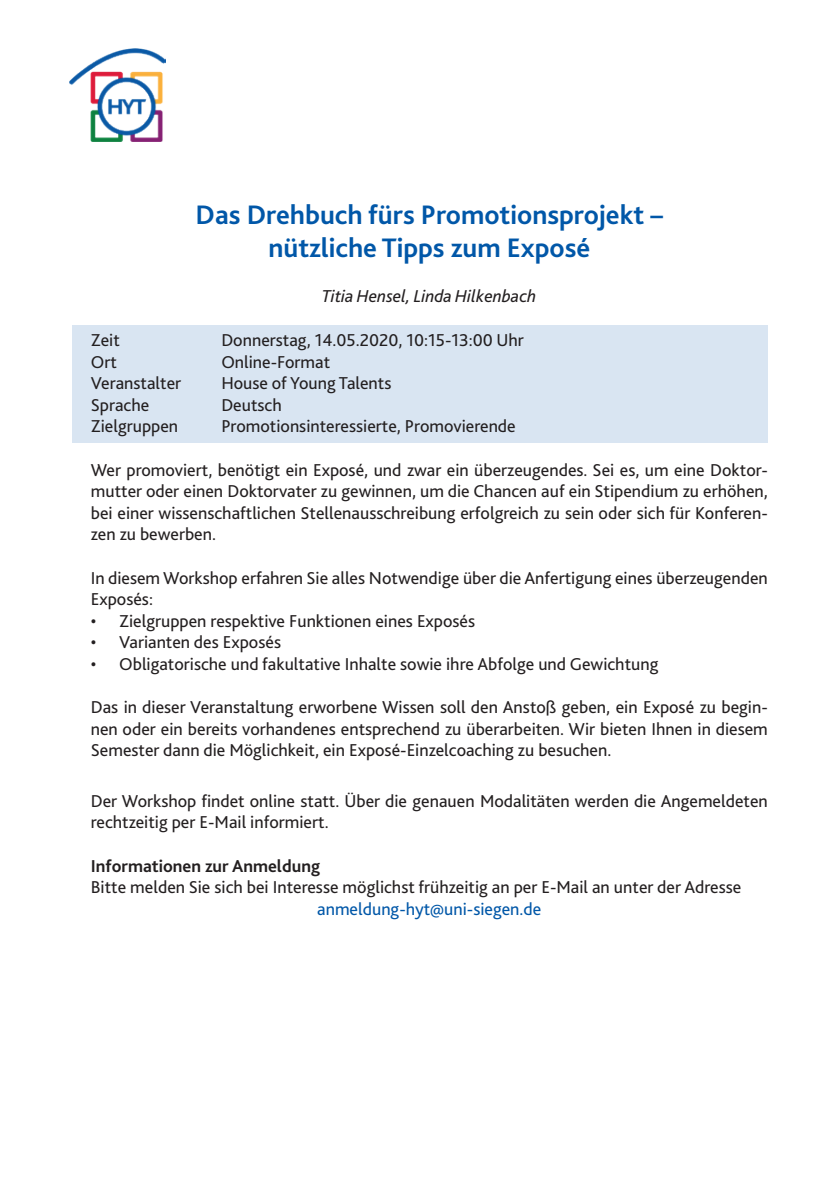
<style>
.page{position:relative;width:840px;height:1191px;background:#fff}
.page>*{position:absolute;margin:0;border:0;box-sizing:border-box;transform-origin:0 0}
.t1{font:700 28px/33.6px "Bliss 2";color:#0157a8;text-align:center}
.t2{font:18px/21.6px "Bliss 2";color:#231f20;text-align:justify}
.t3{font:italic 18px "Bliss 2";color:#231f20}
.t4{font:18px "Bliss 2";color:#0157a8}
.t5{font:700 18px "Bliss 2";color:#231f20}
</style>
<div class="page">
<img style="left:69px;top:48px;width:96px;height:94px">
<div style="left:72px;top:325px;width:695px;height:117px;background:#d9e5f2"></div>
<h1 class="t1" style="left:195px;top:197px;width:468px">Das Drehbuch fürs Promotionsprojekt – nützliche Tipps zum Exposé</h1>
<p class="t3" style="left:322px;top:284px;width:215px">Titia Hensel, Linda Hilkenbach</p>
<p class="t2" style="left:91px;top:329px;width:31px">Zeit</p>
<p class="t2" style="left:221px;top:329px;width:304px">Donnerstag, 14.05.2020, 10:15-13:00 Uhr</p>
<p class="t2" style="left:91px;top:350px;width:28px">Ort</p>
<p class="t2" style="left:221px;top:350px;width:110px">Online-Format</p>
<p class="t2" style="left:91px;top:372px;width:92px">Veranstalter</p>
<p class="t2" style="left:221px;top:372px;width:171px">House of Young Talents</p>
<p class="t2" style="left:91px;top:393px;width:60px">Sprache</p>
<p class="t2" style="left:221px;top:393px;width:62px">Deutsch</p>
<p class="t2" style="left:91px;top:415px;width:89px">Zielgruppen</p>
<p class="t2" style="left:221px;top:415px;width:296px">Promotionsinteressierte, Promovierende</p>
<p class="t2" style="left:91px;top:458px;width:678px">Wer promoviert, benötigt ein Exposé, und zwar ein überzeugendes. Sei es, um eine Doktor&shy;mutter oder einen Doktorvater zu gewinnen, um die Chancen auf ein Stipendium zu erhöhen, bei einer wissenschaftlichen Stellenausschreibung erfolgreich zu sein oder sich für Konferen&shy;zen zu bewerben.</p>
<p class="t2" style="left:91px;top:566px;width:678px">In diesem Workshop erfahren Sie alles Notwendige über die Anfertigung eines überzeugenden<br>Exposés:</p>
<p class="t2" style="left:91px;top:609px;width:385px">• Zielgruppen respektive Funktionen eines Exposés</p>
<p class="t2" style="left:91px;top:631px;width:192px">• Varianten des Exposés</p>
<p class="t2" style="left:91px;top:653px;width:569px">• Obligatorische und fakultative Inhalte sowie ihre Abfolge und Gewichtung</p>
<p class="t2" style="left:91px;top:696px;width:678px">Das in dieser Veranstaltung erworbene Wissen soll den Anstoß geben, ein Exposé zu begin&shy;nen oder ein bereits vorhandenes entsprechend zu überarbeiten. Wir bieten Ihnen in diesem Semester dann die Möglichkeit, ein Exposé-Einzelcoaching zu besuchen.</p>
<p class="t2" style="left:91px;top:789px;width:678px">Der Workshop findet online statt. Über die genauen Modalitäten werden die Angemeldeten rechtzeitig per E-Mail informiert.</p>
<p class="t5" style="left:91px;top:854px;width:231px">Informationen zur Anmeldung</p>
<p class="t2" style="left:91px;top:876px;width:651px">Bitte melden Sie sich bei Interesse möglichst frühzeitig an per E-Mail an unter der Adresse</p>
<p class="t4" style="left:317px;top:897px;width:226px">anmeldung-hyt@uni-siegen.de</p>
</div>
